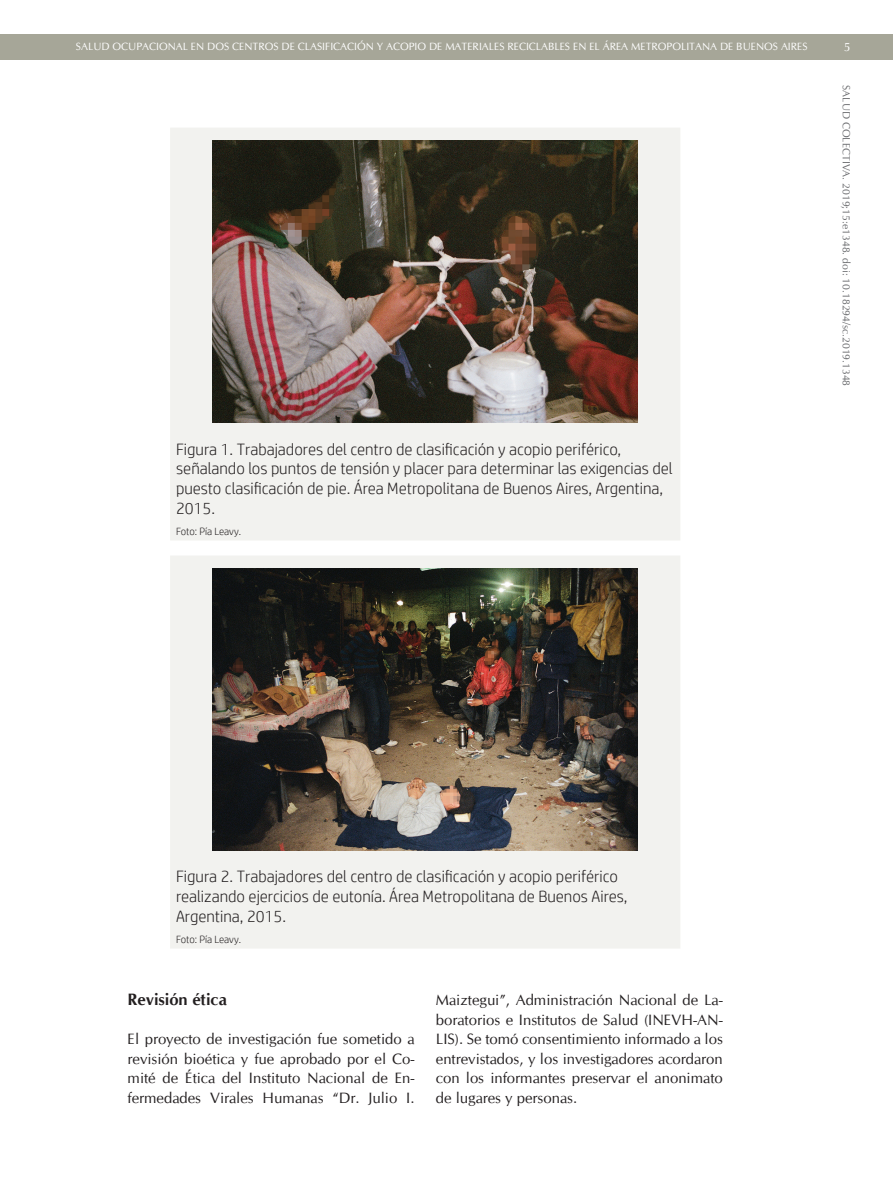
<style>
.page{position:relative;width:893px;height:1191px;background:#fff}
.page>*{position:absolute;margin:0;border:0;box-sizing:border-box;transform-origin:0 0}
.t1{font:300 16.5px/19.8px "HP Simplified";color:#231f20}
.t2{font:700 16.5px "CG Omega";color:#231f20}
.t3{font:15px/19.5px "CG Omega";color:#231f20;text-align:justify}
.t4{font:12px "CG Omega";color:#fff}
.t5{font:10.5px "CG Omega";color:#fff}
.t6{font:10.5px "CG Omega";color:#6c6d70}
.t7{font:300 10.5px "HP Simplified";letter-spacing:-.01em;color:#231f20}
</style>
<div class="page">
<div style="left:0;top:34px;width:893px;height:26px;background:#a6a698"></div>
<div style="left:170px;top:128px;width:510px;height:412px;background:#f2f2ef"></div>
<img style="left:213px;top:140px;width:425px;height:282px">
<div style="left:170px;top:556px;width:510px;height:392px;background:#f2f2ef"></div>
<img style="left:213px;top:568px;width:425px;height:282px">
<p class="t5" style="left:76px;top:40px;width:732px">Salud ocupacional en dos centros de clasificación y acopio de materiales reciclables en el Área Metropolitana de B uenos Aires</p>
<p class="t4" style="left:844px;top:40px;width:8px">5</p>
<p class="t6" style="left:852px;top:85px;width:303px;rotate:90deg">SALUD COLECTIVA. 2019;15:e1348. doi: 10.18294/sc.2019.1348</p>
<p class="t1" style="left:176px;top:438px;width:498px">Figura 1. Trabajadores del centro de clasificación y acopio periférico, señalando los puntos de tensión y placer para determinar las exigencias del puesto clasificación de pie. Área Metropolitana de Buenos Aires, Argentina, 2015.</p>
<p class="t7" style="left:176px;top:524px;width:67px">Foto: Pía Leavy.</p>
<p class="t1" style="left:176px;top:866px;width:453px">Figura 2. Trabajadores del centro de clasificación y acopio periférico realizando ejercicios de eutonía. Área Metropolitana de Buenos Aires,<br>Argentina, 2015.</p>
<p class="t7" style="left:176px;top:932px;width:67px">Foto: Pía Leavy.</p>
<p class="t2" style="left:128px;top:989px;width:101px">Revisión ética</p>
<p class="t3" style="left:128px;top:1029px;width:289px">El proyecto de investigación fue sometido a revisión bioética y fue aprobado por el Co&shy;mité de Ética del Instituto Nacional de En&shy;fermedades Virales Humanas “Dr. Julio I.</p>
<p class="t3" style="left:436px;top:990px;width:288px">Maiztegui”, Administración Nacional de La&shy;boratorios e Institutos de Salud (INEVH-AN-LIS). Se tomó consentimiento informado a los entrevistados, y los investigadores acordaron con los informantes preservar el anonimato de lugares y personas.</p>
</div>
